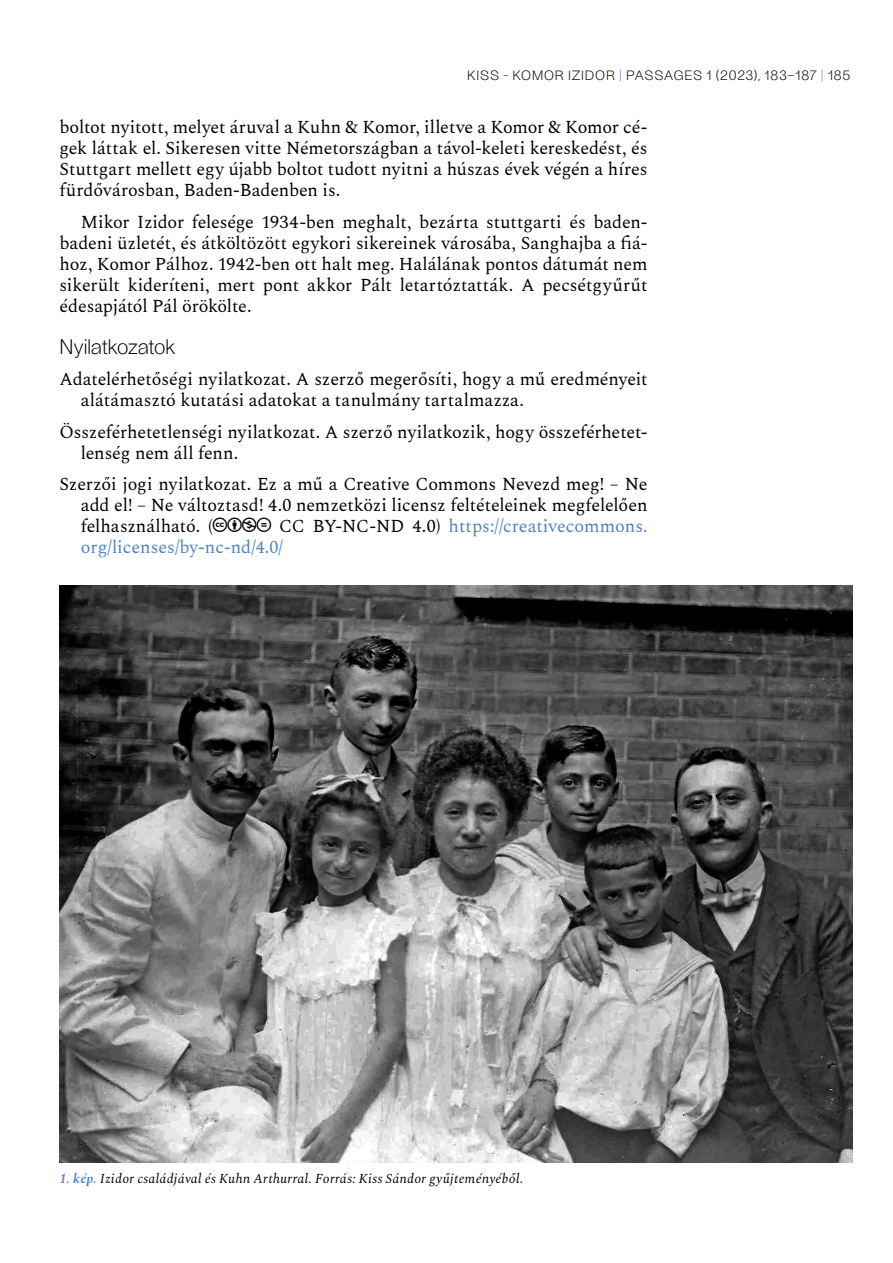
<style>
.page{position:relative;width:893px;height:1263px;background:#fff}
.page>*{position:absolute;margin:0;border:0;box-sizing:border-box;transform-origin:0 0}
.t1{font:21px "Ambiant Light 7";letter-spacing:-.01em;color:#000}
.t2{font:18px/21px "Spectral Regular 2";letter-spacing:-.01em;color:#000}
.t3{font:18px/21px "Spectral";letter-spacing:-.005em;color:#000}
.t4{font:18px/21px "Spectral";color:#5082c2}
.t5{font:13.5px "Spectral Italic 2";letter-spacing:.025em;color:#000}
.t6{font:13.5px "Ambiant Light 7";letter-spacing:.055em;color:#000}
.s1{color:#5182c3}
.s2{font-family:"Spectral"}
.s3{color:#000}
.s4{font-family:"Spectral Regular 2";color:#000}
.s5{font-family:"Spectral";font-weight:600;font-style:italic;color:#5182c3}
</style>
<div class="page">
<img style="left:60px;top:585px;width:792px;height:577px">
<p class="t6" style="left:467px;top:69px;width:385px">KISS - KOMOR IZIDOR <span class="s1">|</span> PASSAGES 1 (2023), 183–187 <span class="s1">|</span> 185</p>
<p class="t3" style="left:60px;top:115px;width:589px">boltot nyitott, melyet áruval a Kuhn &amp; Komor, illetve a Komor &amp; Komor cé&shy;gek láttak el. Sikeresen vitte Németországban a távol-keleti kereskedést, és</p>
<p class="t2" style="left:60px;top:157px;width:589px">Stuttgart mellett egy újabb boltot tudott nyitni a húszas évek végén a híres fürdővárosban, Baden-Badenben is.</p>
<p class="t3" style="left:81px;top:210px;width:568px">Mikor Izidor felesége 1934-ben meghalt, bezárta stuttgarti és baden-</p>
<p class="t2" style="left:60px;top:231px;width:589px">badeni üzletét, és átköltözött egykori sikereinek városába, Sanghajba a fiá<span class="s2">-</span></p>
<p class="t3" style="left:60px;top:252px;width:589px">hoz, Komor Pálhoz. 1942-ben ott halt meg. Halálának pontos dátumát nem</p>
<p class="t2" style="left:60px;top:273px;width:589px">sikerült kideríteni, mert pont akkor Pált letartóztatták. A pecsétgyűrűt</p>
<p class="t3" style="left:60px;top:294px;width:194px">édesapjától Pál örökölte.</p>
<p class="t1" style="left:60px;top:335px;width:117px">Nyilatkozatok</p>
<p class="t2" style="left:60px;top:367px;width:589px">Adatelérhetőségi nyilatkozat. A szerző megerősíti, hogy a mű eredményeit</p>
<p class="t3" style="left:81px;top:388px;width:445px">alátámasztó kutatási adatokat a tanulmány tartalmazza.</p>
<p class="t2" style="left:60px;top:420px;width:589px">Összeférhetetlenségi nyilatkozat. A szerző nyilatkozik, hogy összeférhetet<span class="s2">-</span></p>
<p class="t3" style="left:81px;top:441px;width:159px">lenség nem áll fenn.</p>
<p class="t2" style="left:60px;top:472px;width:589px;text-align:right">Szerzői jogi nyilatkozat. Ez a mű a Creative Commons Nevezd meg! – Ne add el! – Ne változtasd! 4.0 nemzetközi licensz feltételeinek megfelelően</p>
<p class="t3" style="left:81px;top:514px;width:133px">felhasználható. (</p>
<p class="t4" style="left:81px;top:514px;width:568px;text-indent:161px"><span class="s3">■</span> <span class="s4">CC BY-NC-ND 4.0)</span> https://creativecommons. org/licenses/by-nc-nd/4.0/</p>
<p class="t5" style="left:60px;top:1169px;width:465px"><span class="s5">1. kép.</span> Izidor családjával és Kuhn Arthurral . Forrás: Kiss Sándor gyűjteményéből .</p>
</div>
